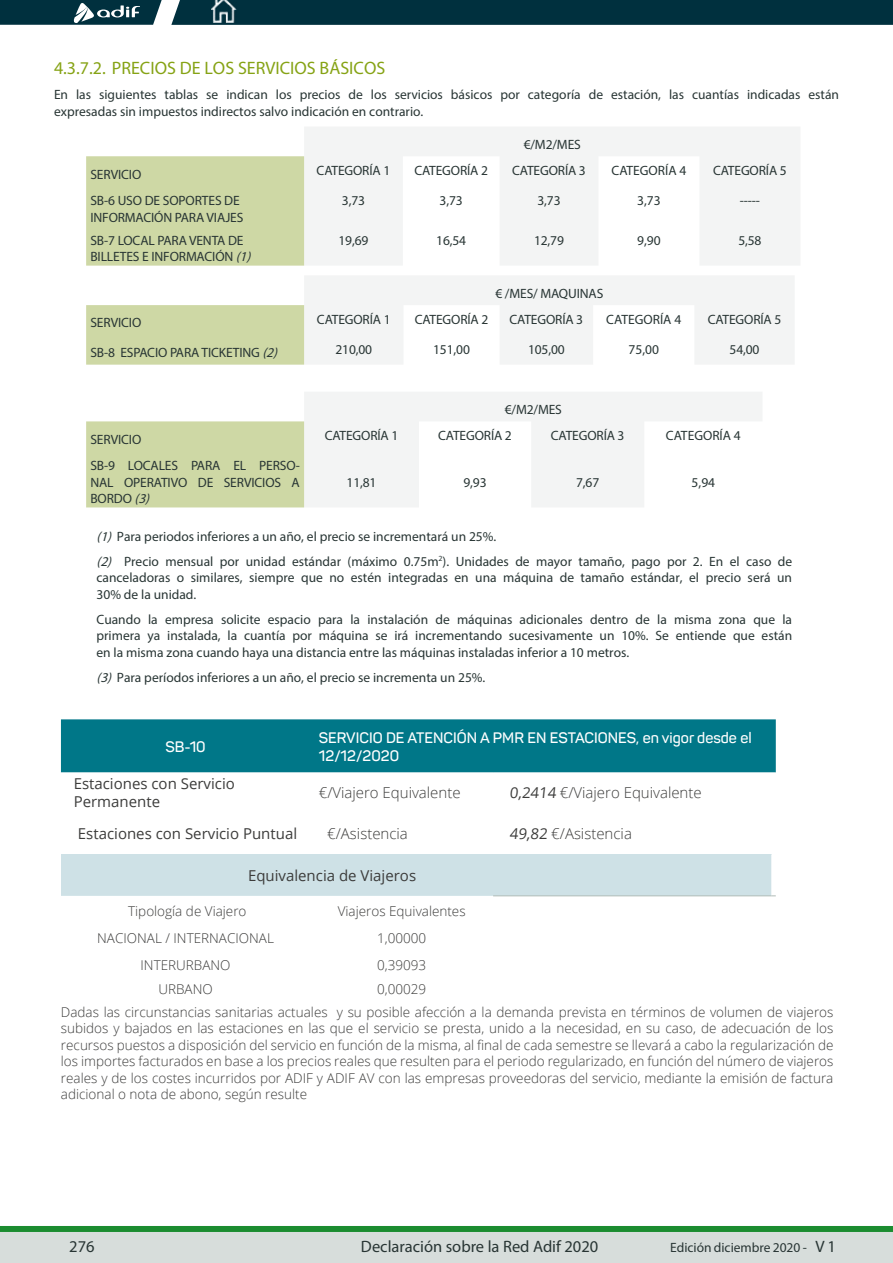
<style>
.page{position:relative;width:893px;height:1263px;background:#fff}
.page>*{position:absolute;margin:0;border:0;box-sizing:border-box;transform-origin:0 0}
.t1{font:18px "Myriad Pro";color:#86a315}
.t2{font:16.5px "Myriad Pro";color:#283534}
.t3{font:15px/18px "Open Sans";color:#3c3c3b}
.t4{font:300 15px "Open Sans";color:#3c3c3b}
.t5{font:600 15px/18px "Panton";color:#fff}
.t6{font:13.5px/16.5px "Myriad Pro";color:#283534}
.t7{font:300 13.5px/16.5px "Open Sans";color:#3c3c3b}
.s1{font-style:italic}
.s2{font-weight:400}
.s3{font-size:16.5px}
</style>
<div class="page">
<div style="left:0;top:1232px;width:893px;height:31px;background:#d7dddb"></div>
<div style="left:0;top:1226px;width:893px;height:6px;background:#1b8c30"></div>
<svg style="left:0;top:0;width:893px;height:25px;background:#0b3946"></svg>
<img style="left:211px;top:0;width:26px;height:22px">
<svg style="left:86px;top:276px;width:708px;height:89px"></svg>
<svg style="left:304px;top:392px;width:458px;height:115px;fill:#f3f4f4"></svg>
<div style="left:86px;top:421px;width:218px;height:86px;background:#ced8a5"></div>
<svg style="left:304px;top:127px;width:496px;height:139px;fill:#f3f4f4"></svg>
<div style="left:86px;top:156px;width:218px;height:110px;background:#ced8a5"></div>
<div style="left:61px;top:719px;width:715px;height:54px;background:#078"></div>
<div style="left:61px;top:854px;width:715px;height:43px;background:#cee1e6"></div>
<hr style="left:493px;top:895px;width:278px;height:1px;background:#b0bbb7">
<h1 class="t1" style="left:54px;top:57px;width:333px">4.3.7.2. PRECIOS DE LOS SERVICIOS BÁSICOS</h1>
<p class="t6" style="left:54px;top:86px;width:786px">En las siguientes tablas se indican los precios de los servicios básicos por categoría de estación, las cuantías indicadas están expresadas sin impuestos indirectos salvo indicación en contrario.</p>
<p class="t6" style="left:524px;top:136px;width:59px">€/M2/MES</p>
<p class="t6" style="left:90px;top:166px;width:52px">SERVICIO</p>
<p class="t6" style="left:317px;top:162px;width:75px">CATEGORÍA 1</p>
<p class="t6" style="left:414px;top:162px;width:75px">CATEGORÍA 2</p>
<p class="t6" style="left:512px;top:162px;width:75px">CATEGORÍA 3</p>
<p class="t6" style="left:611px;top:162px;width:77px">CATEGORÍA 4</p>
<p class="t6" style="left:713px;top:162px;width:75px">CATEGORÍA 5</p>
<p class="t6" style="left:90px;top:192px;width:155px">SB-6 USO DE SOPORTES DE<br>INFORMACIÓN PARA VIAJES</p>
<p class="t6" style="left:342px;top:192px;width:25px">3,73</p>
<p class="t6" style="left:440px;top:192px;width:25px">3,73</p>
<p class="t6" style="left:537px;top:192px;width:25px">3,73</p>
<p class="t6" style="left:637px;top:192px;width:25px">3,73</p>
<p class="t6" style="left:740px;top:192px;width:22px">-----</p>
<p class="t6" style="left:90px;top:232px;width:166px">SB-7 LOCAL PARA VENTA DE<br>BILLETES E INFORMACIÓN <span class="s1">(1)</span></p>
<p class="t6" style="left:338px;top:232px;width:31px">19,69</p>
<p class="t6" style="left:436px;top:232px;width:31px">16,54</p>
<p class="t6" style="left:534px;top:232px;width:31px">12,79</p>
<p class="t6" style="left:637px;top:232px;width:25px">9,90</p>
<p class="t6" style="left:738px;top:232px;width:25px">5,58</p>
<p class="t6" style="left:495px;top:285px;width:109px">€ /MES/ MAQUINAS</p>
<p class="t6" style="left:90px;top:314px;width:52px">SERVICIO</p>
<p class="t6" style="left:317px;top:311px;width:75px">CATEGORÍA 1</p>
<p class="t6" style="left:415px;top:311px;width:75px">CATEGORÍA 2</p>
<p class="t6" style="left:510px;top:311px;width:75px">CATEGORÍA 3</p>
<p class="t6" style="left:606px;top:311px;width:77px">CATEGORÍA 4</p>
<p class="t6" style="left:708px;top:311px;width:75px">CATEGORÍA 5</p>
<p class="t6" style="left:90px;top:344px;width:192px">SB-8 ESPACIO PARA TICKETING <span class="s1">(2)</span></p>
<p class="t6" style="left:335px;top:341px;width:38px">210,00</p>
<p class="t6" style="left:433px;top:341px;width:38px">151,00</p>
<p class="t6" style="left:528px;top:341px;width:38px">105,00</p>
<p class="t6" style="left:628px;top:341px;width:32px">75,00</p>
<p class="t6" style="left:730px;top:341px;width:31px">54,00</p>
<p class="t6" style="left:505px;top:401px;width:59px">€/M2/MES</p>
<p class="t6" style="left:90px;top:431px;width:52px">SERVICIO</p>
<p class="t6" style="left:325px;top:427px;width:75px">CATEGORÍA 1</p>
<p class="t6" style="left:438px;top:427px;width:75px">CATEGORÍA 2</p>
<p class="t6" style="left:551px;top:427px;width:75px">CATEGORÍA 3</p>
<p class="t6" style="left:666px;top:427px;width:77px">CATEGORÍA 4</p>
<p class="t6" style="left:90px;top:457px;width:211px;text-align:justify">SB-9 LOCALES PARA EL PERSO-NAL OPERATIVO DE SERVICIOS A BORDO <span class="s1">(3)</span></p>
<p class="t6" style="left:347px;top:474px;width:31px">11,81</p>
<p class="t6" style="left:463px;top:474px;width:25px">9,93</p>
<p class="t6" style="left:576px;top:474px;width:25px">7,67</p>
<p class="t6" style="left:692px;top:474px;width:25px">5,94</p>
<p class="t6" style="left:97px;top:523px;width:697px;line-height:25px"><span class="s1">(1)</span> Para periodos inferiores a un año, el precio se incrementará un 25%.<br><span class="s1">(2)</span> Precio mensual por unidad estándar (máximo 0.75m<sup>2</sup>). Unidades de mayor tamaño, pago por 2. En el caso de</p>
<p class="t6" style="left:97px;top:569px;width:697px">canceladoras o similares, siempre que no estén integradas en una máquina de tamaño estándar, el precio será un<br>30% de la unidad.</p>
<p class="t6" style="left:97px;top:611px;width:697px;text-align:justify">Cuando la empresa solicite espacio para la instalación de máquinas adicionales dentro de la misma zona que la primera ya instalada, la cuantía por máquina se irá incrementando sucesivamente un 10%. Se entiende que están en la misma zona cuando haya una distancia entre las máquinas instaladas inferior a 10 metros.</p>
<p class="t6" style="left:97px;top:669px;width:390px"><span class="s1">(3)</span> Para períodos inferiores a un año, el precio se incrementa un 25%.</p>
<p class="t5" style="left:166px;top:737px;width:42px">SB-10</p>
<p class="t5" style="left:319px;top:728px;width:434px">SERVICIO DE ATENCIÓN A PMR EN ESTACIONES, en vigor desde el<br>12/12/2020</p>
<p class="t3" style="left:74px;top:775px;width:163px">Estaciones con Servicio<br>Permanente</p>
<p class="t4" style="left:319px;top:783px;width:143px">€/Viajero Equivalente</p>
<p class="t4" style="left:509px;top:783px;width:194px"><span class="s2">0,2414</span> €/Viajero Equivalente</p>
<p class="t3" style="left:78px;top:824px;width:221px">Estaciones con Servicio Puntual</p>
<p class="t4" style="left:327px;top:824px;width:82px">€/Asistencia</p>
<p class="t4" style="left:509px;top:824px;width:124px"><span class="s2">49,82</span> €/Asistencia</p>
<p class="t3" style="left:248px;top:866px;width:170px">Equivalencia de Viajeros</p>
<p class="t7" style="left:128px;top:902px;width:120px">Tipología de Viajero</p>
<p class="t7" style="left:338px;top:902px;width:129px">Viajeros Equivalentes</p>
<p class="t7" style="left:97px;top:930px;width:178px">NACIONAL / INTERNACIONAL</p>
<p class="t7" style="left:377px;top:930px;width:51px">1,00000</p>
<p class="t7" style="left:141px;top:957px;width:92px">INTERURBANO</p>
<p class="t7" style="left:377px;top:957px;width:51px">0,39093</p>
<p class="t7" style="left:158px;top:980px;width:56px">URBANO</p>
<p class="t7" style="left:61px;top:977px;width:774px;line-height:23.1px;text-indent:316px">0,00029<br>Dadas las circunstancias sanitarias actuales y su posible afección a la demanda prevista en términos de volumen de viajeros</p>
<p class="t7" style="left:61px;top:1020px;width:774px;text-align:justify">subidos y bajados en las estaciones en las que el servicio se presta, unido a la necesidad, en su caso, de adecuación de los recursos puestos a disposición del servicio en función de la misma, al final de cada semestre se llevará a cabo la regularización de los importes facturados en base a los precios reales que resulten para el periodo regularizado, en función del número de viajeros reales y de los costes incurridos por ADIF y ADIF AV con las empresas proveedoras del servicio, mediante la emisión de factura adicional o nota de abono, según resulte</p>
<p class="t2" style="left:69px;top:1236px;width:27px">276</p>
<p class="t2" style="left:361px;top:1236px;width:239px">Declaración sobre la Red Adif 2020</p>
<p class="t6" style="left:670px;top:1239px;width:167px">Edición diciembre 2020 - <span class="s3">V 1</span></p>
</div>
